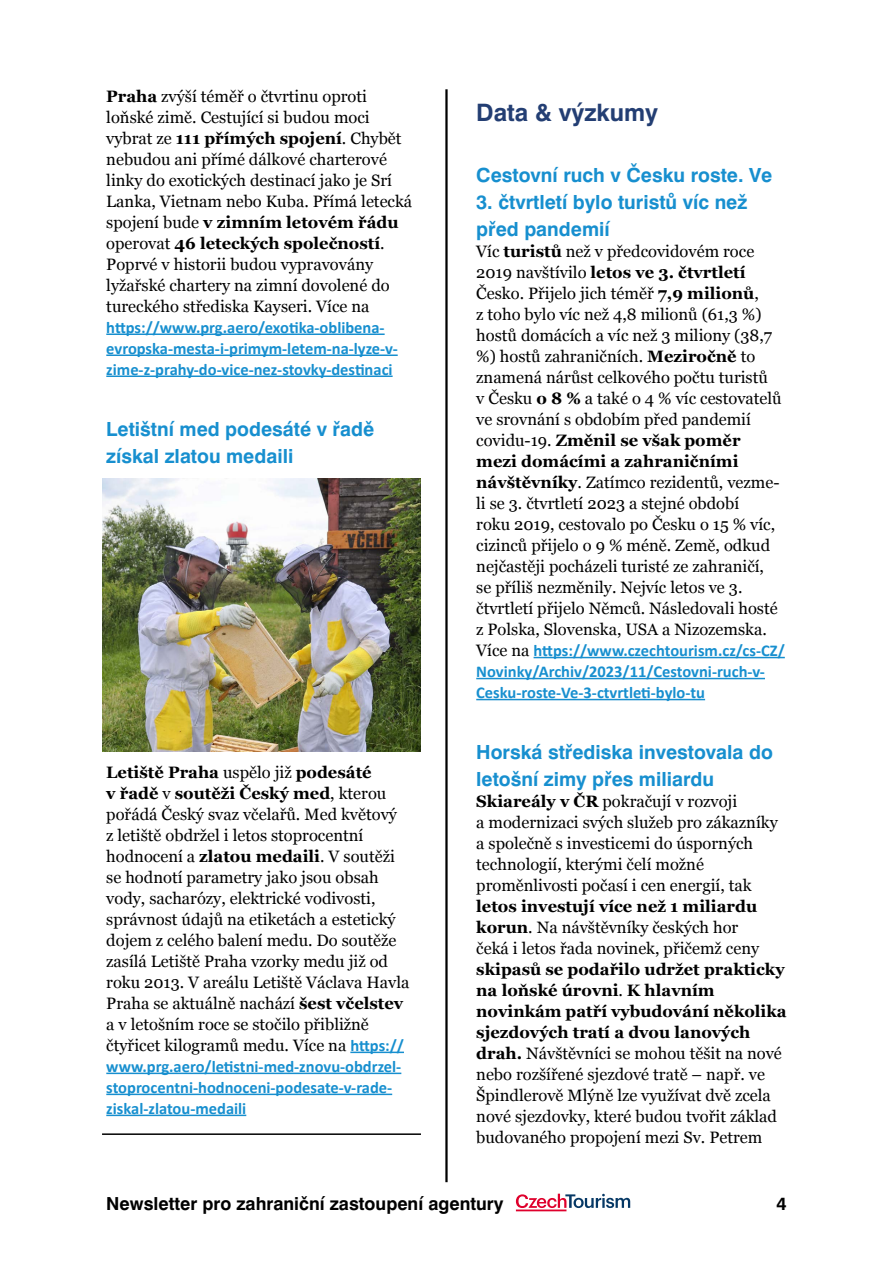
<style>
.page{position:relative;width:893px;height:1263px;background:#fff}
.page>*{position:absolute;margin:0;border:0;box-sizing:border-box;transform-origin:0 0}
.t1{font:700 24px "Swiss 721 BTCE";color:#233e73}
.t2{font:700 19.5px/27px "Swiss 721 BTCE";color:#178fcf}
.t3{font:700 18px "Swiss 721 BTCE";color:#000}
.t4{font:16.5px/21px "Georgia";color:#000}
.t5{font:700 16.5px/21px "Calibri";color:#178fcf}
.s1{font-weight:700}
.s2{font-family:"Calibri";font-weight:700;color:#178fcf}
.s3{font-family:"Georgia";font-weight:400;color:#000}
</style>
<div class="page">
<hr style="left:445px;top:89px;width:3px;height:1093px;background:#000">
<svg style="left:516px;top:1194px;width:114px;height:17px"></svg>
<hr style="left:106px;top:333px;width:279px;height:2px;background:#178fcf">
<hr style="left:106px;top:354px;width:292px;height:2px;background:#178fcf">
<hr style="left:106px;top:375px;width:287px;height:2px;background:#178fcf">
<hr style="left:350px;top:1051px;width:54px;height:2px;background:#178fcf">
<hr style="left:106px;top:1072px;width:295px;height:2px;background:#178fcf">
<hr style="left:106px;top:1093px;width:286px;height:2px;background:#178fcf">
<hr style="left:106px;top:1114px;width:140px;height:2px;background:#178fcf">
<hr style="left:102px;top:1133px;width:319px;height:2px;background:#000">
<hr style="left:534px;top:657px;width:251px;height:1px;background:#178fcf">
<hr style="left:476px;top:678px;width:289px;height:1px;background:#178fcf">
<hr style="left:476px;top:699px;width:229px;height:1px;background:#178fcf">
<img style="left:102px;top:479px;width:319px;height:273px">
<p class="t4" style="left:106px;top:86px;width:307px"><span class="s1">Praha</span> zvýší téměř o čtvrtinu oproti loňské zimě. Cestující si budou moci vybrat ze <span class="s1">111 přímých spojení</span>. Chybět nebudou ani přímé dálkové charterové linky do exotických destinací jako je Srí Lanka, Vietnam nebo Kuba. Přímá letecká spojení bude <span class="s1">v zimním letovém řádu </span>operovat <span class="s1">46 leteckých společností</span>.<br>Poprvé v historii budou vypravovány lyžařské chartery na zimní dovolené do tureckého střediska Kayseri. Více na</p>
<p class="t5" style="left:106px;top:316px;width:293px">https://www.prg.aero/exotika-oblibena&shy;evropska-mesta-i-primym-letem-na-lyze-v&shy;zime-z-prahy-do-vice-nez-stovky-destinaci</p>
<p class="t2" style="left:106px;top:415px;width:269px">Letištní med podesáté v řadě získal zlatou medaili</p>
<p class="t4" style="left:106px;top:762px;width:305px"><span class="s1">Letiště Praha</span> uspělo již <span class="s1">podesáté<br>v řadě</span> v <span class="s1">soutěži Český med</span>, kterou pořádá Český svaz včelařů. Med květový<br>z letiště obdržel i letos stoprocentní hodnocení a <span class="s1">zlatou medaili</span>. V soutěži se hodnotí parametry jako jsou obsah vody, sacharózy, elektrické vodivosti, správnost údajů na etiketách a estetický dojem z celého balení medu. Do soutěže zasílá Letiště Praha vzorky medu již od roku 2013. V areálu Letiště Václava Havla Praha se aktuálně nachází <span class="s1">šest včelstev </span>a v letošním roce se stočilo přibližně čtyřicet kilogramů medu. Více na <span class="s2">https://</span></p>
<p class="t5" style="left:106px;top:1055px;width:297px">www.prg.aero/letistni-med-znovu-obdrzel&shy;stoprocentni-hodnoceni-podesate-v-rade&shy;ziskal-zlatou-medaili</p>
<h1 class="t1" style="left:476px;top:96px;width:183px">Data &amp; výzkumy</h1>
<p class="t2" style="left:476px;top:162px;width:298px">Cestovní ruch v Česku roste. Ve</p>
<p class="t2" style="left:476px;top:189px;width:273px">3. čtvrtletí bylo turistů víc než před pandemií</p>
<p class="t4" style="left:476px;top:241px;width:307px">Víc <span class="s1">turistů</span> než v předcovidovém roce 2019 navštívilo <span class="s1">letos ve 3. čtvrtletí </span>Česko. Přijelo jich téměř <span class="s1">7,9 milionů</span>,<br>z toho bylo víc než 4,8 milionů (61,3 %) hostů domácích a víc než 3 miliony (38,7 %) hostů zahraničních. <span class="s1">Meziročně</span> to znamená nárůst celkového počtu turistů<br>v Česku <span class="s1">o 8 %</span> a také o 4 % víc cestovatelů ve srovnání s obdobím před pandemií covidu-19. <span class="s1">Změnil se však poměr mezi domácími a zahraničními návštěvníky</span>. Zatímco rezidentů, vezme&shy;li se 3. čtvrtletí 2023 a stejné období<br>roku 2019, cestovalo po Česku o 15 % víc, cizinců přijelo o 9 % méně. Země, odkud nejčastěji pocházeli turisté ze zahraničí, se příliš nezměnily. Nejvíc letos ve 3. čtvrtletí přijelo Němců. Následovali hosté z Polska, Slovenska, USA a Nizozemska.</p>
<p class="t5" style="left:476px;top:639px;width:310px"><span class="s3">Více na</span> https://www.czechtourism.cz/cs-CZ/<br>Novinky/Archiv/2023/11/Cestovni-ruch-v-<br>Cesku-roste-Ve-3-ctvrtleti-bylo-tu</p>
<p class="t2" style="left:476px;top:739px;width:298px">Horská střediska investovala do letošní zimy přes miliardu</p>
<p class="t4" style="left:476px;top:791px;width:303px"><span class="s1">Skiareály v ČR</span> pokračují v rozvoji<br>a modernizaci svých služeb pro zákazníky a společně s investicemi do úsporných technologií, kterými čelí možné proměnlivosti počasí i cen energií, tak</p>
<p class="t4" style="left:476px;top:896px;width:284px"><span class="s1">letos investují více než 1 miliardu korun</span>. Na návštěvníky českých hor čeká i letos řada novinek, přičemž ceny</p>
<p class="t4" style="left:476px;top:959px;width:312px"><span class="s1">skipasů se podařilo udržet prakticky na loňské úrovni</span>. <span class="s1">K hlavním novinkám patří vybudování několika sjezdových tratí a dvou lanových drah.</span> Návštěvníci se mohou těšit na nové nebo rozšířené sjezdové tratě – např. ve Špindlerově Mlýně lze využívat dvě zcela nové sjezdovky, které budou tvořit základ budovaného propojení mezi Sv. Petrem</p>
<p class="t3" style="left:106px;top:1191px;width:399px">Newsletter pro zahraniční zastoupení agentury</p>
<p class="t3" style="left:776px;top:1191px;width:12px">4</p>
</div>
